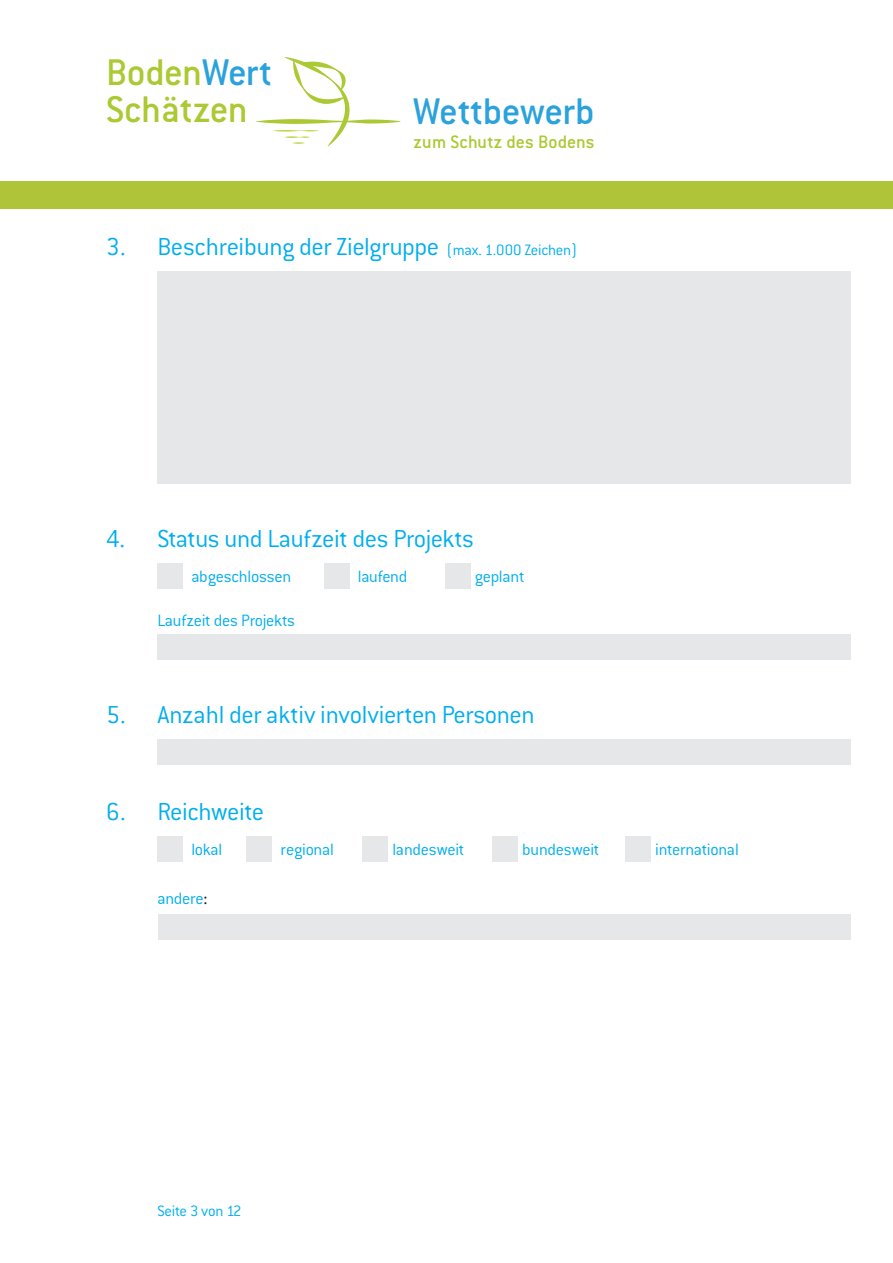
<style>
.page{position:relative;width:893px;height:1263px;background:#fff}
.page>*{position:absolute;margin:0;border:0;box-sizing:border-box;transform-origin:0 0}
.t1{font:500 40.8px/36.8px "Conduit ITC";letter-spacing:-.015em;color:#aac932}
.t2{font:500 40.8px "Conduit ITC";letter-spacing:-.01em;color:#2aa2db}
.t3{font:300 27px "Conduit ITC";letter-spacing:-.015em;color:#00aeef}
.t4{font:500 19.8px "Conduit ITC";letter-spacing:.005em;color:#aac932}
.t5{font:300 18px "Conduit ITC";letter-spacing:-.015em;color:#00aeef}
.t6{font:300 16.5px "Conduit ITC";letter-spacing:-.015em;color:#00aeef}
.s1{color:#2aa2db}
.s2{font-size:16.5px}
.s3{font-family:"Minion Pro";font-weight:400;color:#231f20}
</style>
<div class="page">
<svg style="left:256px;top:57px;width:144px;height:89px"></svg>
<div style="left:0;top:181px;width:893px;height:27px;background:#b0c43a"></div>
<div style="left:157px;top:271px;width:693px;height:213px;background:#e6e7e9"></div>
<div style="left:157px;top:635px;width:693px;height:25px;background:#e6e7e9"></div>
<div style="left:157px;top:740px;width:693px;height:25px;background:#e6e7e9"></div>
<div style="left:157px;top:836px;width:26px;height:26px;background:#e6e7e9"></div>
<div style="left:247px;top:836px;width:25px;height:26px;background:#e6e7e9"></div>
<div style="left:362px;top:836px;width:26px;height:26px;background:#e6e7e9"></div>
<div style="left:158px;top:914px;width:692px;height:26px;background:#e6e7e9"></div>
<div style="left:157px;top:563px;width:26px;height:26px;background:#e6e7e9"></div>
<div style="left:324px;top:563px;width:25px;height:26px;background:#e6e7e9"></div>
<div style="left:445px;top:563px;width:25px;height:26px;background:#e6e7e9"></div>
<div style="left:492px;top:836px;width:26px;height:26px;background:#e6e7e9"></div>
<div style="left:625px;top:836px;width:26px;height:26px;background:#e6e7e9"></div>
<p class="t1" style="left:106px;top:54px;width:167px">Boden<span class="s1">Wert<br></span>Schätzen</p>
<p class="t2" style="left:413px;top:88px;width:183px">Wettbewerb</p>
<p class="t4" style="left:413px;top:130px;width:183px">zum Schutz des Bodens</p>
<p class="t3" style="left:106px;top:232px;width:472px">3. Beschreibung der Zielgruppe <span class="s2">(max. 1.000 Zeichen)</span></p>
<p class="t3" style="left:106px;top:524px;width:369px">4. Status und Laufzeit des Projekts</p>
<p class="t5" style="left:191px;top:566px;width:101px">abgeschlossen</p>
<p class="t5" style="left:358px;top:566px;width:51px">laufend</p>
<p class="t5" style="left:475px;top:566px;width:51px">geplant</p>
<p class="t5" style="left:157px;top:610px;width:139px">Laufzeit des Projekts</p>
<p class="t3" style="left:106px;top:700px;width:430px">5. Anzahl der aktiv involvierten Personen</p>
<p class="t3" style="left:106px;top:797px;width:159px">6. Reichweite</p>
<p class="t5" style="left:191px;top:839px;width:32px">lokal</p>
<p class="t5" style="left:281px;top:839px;width:55px">regional</p>
<p class="t5" style="left:392px;top:839px;width:73px">landesweit</p>
<p class="t5" style="left:157px;top:888px;width:52px">andere<span class="s3">:</span></p>
<p class="t5" style="left:522px;top:839px;width:79px">bundesweit</p>
<p class="t5" style="left:655px;top:839px;width:85px">international</p>
<p class="t6" style="left:157px;top:1202px;width:86px">Seite 3 von 12</p>
</div>
